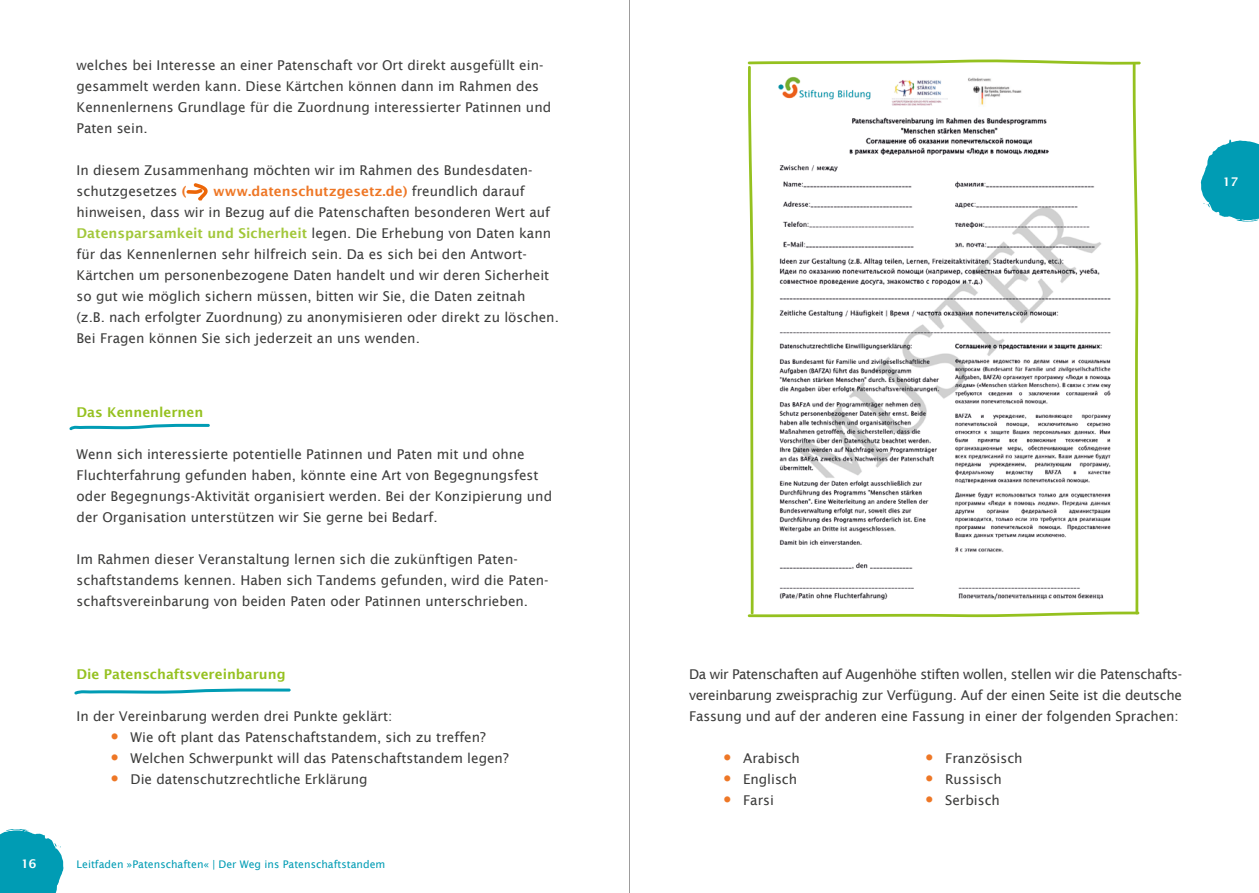
<style>
.page{position:relative;width:1259px;height:893px;background:#fff}
.page>*{position:absolute;margin:0;border:0;box-sizing:border-box;transform-origin:0 0}
.t1{font:13.5px/21px "Lucida Sans";color:#3c3c3b}
.t2{font:600 13.5px "Lucida Sans";color:#95c11f}
.t3{font:600 12px "Lucida Sans";color:#fff}
.t4{font:10.5px "Lucida Sans";color:#009cb4}
.s1{font-weight:600;color:#ee7726}
.s2{font-weight:600;color:#a2c73a}
.s3{font-family:"Arial";font-size:24px;color:#ee7726}
</style>
<div class="page">
<svg style="left:0;top:829px;width:63px;height:64px;background:#20a8bd"></svg>
<svg style="left:1200px;top:139px;width:59px;height:83px"></svg>
<svg style="left:186px;top:183px;width:22px;height:18px"></svg>
<svg style="left:69px;top:424px;width:141px;height:6px"></svg>
<svg style="left:74px;top:688px;width:217px;height:7px"></svg>
<svg style="left:748px;top:59px;width:392px;height:558px"></svg>
<hr style="left:629px;top:0;width:1px;height:893px;background:#9d9c9c">
<p class="t1" style="left:77px;top:55px;width:476px">welches bei Interesse an einer Patenschaft vor Ort direkt ausgefüllt ein&shy;gesammelt werden kann. Diese Kärtchen können dann im Rahmen des Kennenlernens Grundlage für die Zuordnung interessierter Patinnen und Paten sein.</p>
<p class="t1" style="left:77px;top:160px;width:457px">In diesem Zusammenhang möchten wir im Rahmen des Bundesdaten&shy;schutzgesetzes <span class="s1">(</span></p>
<p class="t1" style="left:77px;top:181px;width:484px;text-indent:137px"><span class="s1">www.datenschutzgesetz.de)</span> freundlich darauf hinweisen, dass wir in Bezug auf die Patenschaften besonderen Wert auf <span class="s2">Datensparsamkeit und Sicherheit</span> legen. Die Erhebung von Daten kann für das Kennenlernen sehr hilfreich sein. Da es sich bei den Antwort-Kärtchen um personenbezogene Daten handelt und wir deren Sicherheit so gut wie möglich sichern müssen, bitten wir Sie, die Daten zeitnah<br>(z.B. nach erfolgter Zuordnung) zu anonymisieren oder direkt zu löschen.<br>Bei Fragen können Sie sich jederzeit an uns wenden.</p>
<p class="t2" style="left:77px;top:404px;width:128px">Das Kennenlernen</p>
<p class="t1" style="left:77px;top:443px;width:477px">Wenn sich interessierte potentielle Patinnen und Paten mit und ohne Fluchterfahrung gefunden haben, könnte eine Art von Begegnungsfest oder Begegnungs-Aktivität organisiert werden. Bei der Konzipierung und der Organisation unterstützen wir Sie gerne bei Bedarf.</p>
<p class="t1" style="left:77px;top:548px;width:473px">Im Rahmen dieser Veranstaltung lernen sich die zukünftigen Paten&shy;schaftstandems kennen. Haben sich Tandems gefunden, wird die Paten&shy;schaftsvereinbarung von beiden Paten oder Patinnen unterschrieben.</p>
<p class="t2" style="left:77px;top:667px;width:210px">Die Patenschaftsvereinbarung</p>
<p class="t1" style="left:77px;top:706px;width:317px">In der Vereinbarung werden drei Punkte geklärt:</p>
<p class="t1" style="left:111px;top:727px;width:377px"><span class="s3">•</span> Wie oft plant das Patenschaftstandem, sich zu treffen?</p>
<p class="t1" style="left:111px;top:748px;width:399px"><span class="s3">•</span> Welchen Schwerpunkt will das Patenschaftstandem legen?</p>
<p class="t1" style="left:111px;top:769px;width:259px"><span class="s3">•</span> Die datenschutzrechtliche Erklärung</p>
<p class="t3" style="left:21px;top:857px;width:17px">16</p>
<p class="t4" style="left:77px;top:858px;width:310px">Leitfaden »Patenschaften« | Der Weg ins Patenschaftstandem</p>
<p class="t3" style="left:1222px;top:174px;width:17px">17</p>
<p class="t1" style="left:689px;top:664px;width:494px;text-align:justify">Da wir Patenschaften auf Augenhöhe stiften wollen, stellen wir die Patenschafts&shy;vereinbarung zweisprachig zur Verfügung. Auf der einen Seite ist die deutsche Fassung und auf der anderen eine Fassung in einer der folgenden Sprachen:</p>
<p class="t1" style="left:723px;top:748px;width:78px"><span class="s3">•</span> Arabisch</p>
<p class="t1" style="left:723px;top:769px;width:76px"><span class="s3">•</span> Englisch</p>
<p class="t1" style="left:723px;top:790px;width:52px"><span class="s3">•</span> Farsi</p>
<p class="t1" style="left:925px;top:748px;width:99px"><span class="s3">•</span> Französisch</p>
<p class="t1" style="left:925px;top:769px;width:78px"><span class="s3">•</span> Russisch</p>
<p class="t1" style="left:925px;top:790px;width:76px"><span class="s3">•</span> Serbisch</p>
</div>
